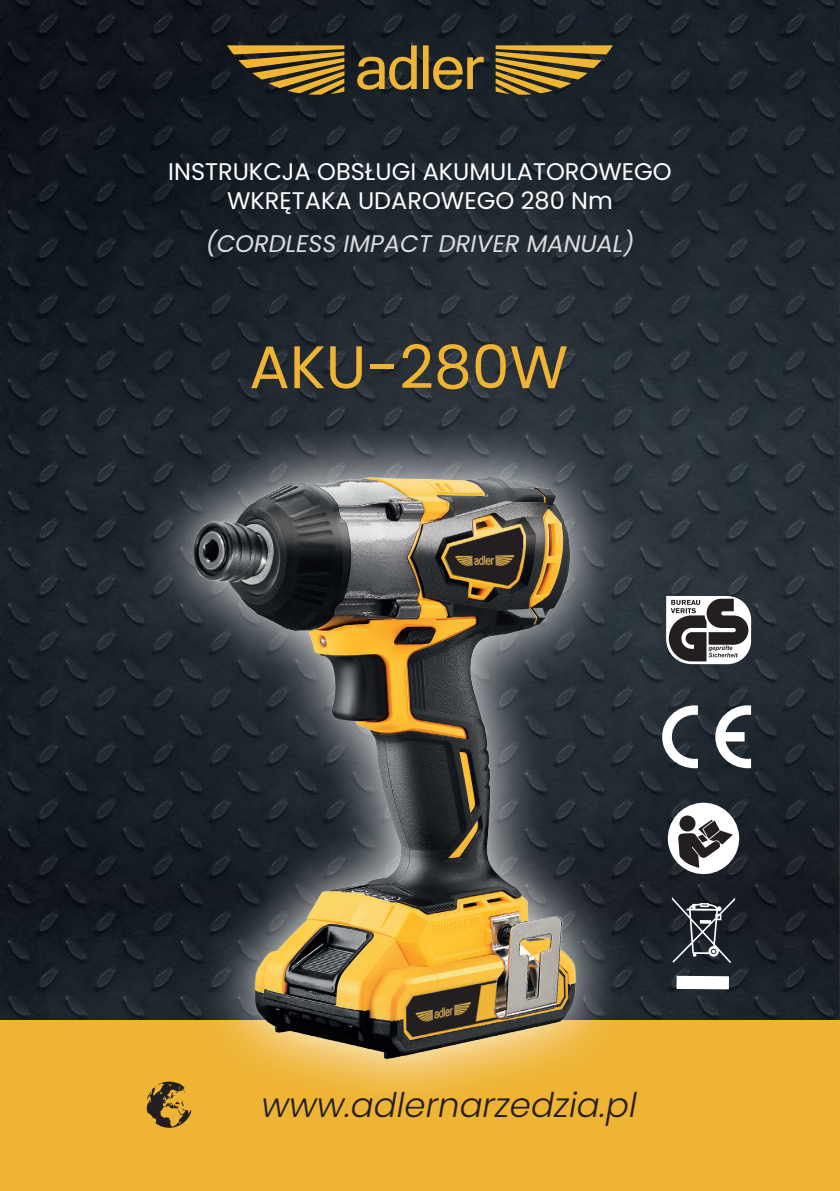
<style>
.page{position:relative;width:840px;height:1191px;background:#fff}
.page>*{position:absolute;margin:0;border:0;box-sizing:border-box;transform-origin:0 0}
.t1{font:60px "Poppins";color:#efb434}
.t2{font:italic 300 34px "Poppins";color:#231f20}
.t3{font:24px/28.8px "Poppins";color:#fff;text-align:center}
.t4{font:italic 24px "Poppins";color:#dcdddf}
</style>
<div class="page">
<img style="left:0;top:0;width:837px;height:1020px">
<div style="left:0;top:1020px;width:839px;height:171px;background:#efb434"></div>
<svg style="left:661px;top:705px;width:89px;height:63px"></svg>
<svg style="left:666px;top:801px;width:74px;height:74px"></svg>
<svg style="left:665px;top:596px;width:85px;height:68px"></svg>
<svg style="left:671px;top:897px;width:63px;height:92px"></svg>
<svg style="left:137px;top:420px;width:494px;height:692px"></svg>
<img style="left:170px;top:429px;width:446px;height:656px">
<svg style="left:146px;top:1081px;width:45px;height:47px"></svg>
<svg style="left:357px;top:45px;width:126px;height:45px;background:#64552c"></svg>
<svg style="left:495px;top:45px;width:117px;height:50px;background:#82692e"></svg>
<svg style="left:227px;top:45px;width:117px;height:50px;background:#7e652a"></svg>
<p class="t3" style="left:168px;top:158px;width:504px">INSTRUKCJA OBSŁUGI AKUMULATOROWEGO<br>WKRĘTAKA UDAROWEGO 280 Nm</p>
<p class="t4" style="left:206px;top:229px;width:430px">(CORDLESS IMPACT DRIVER MANUAL)</p>
<h1 class="t1" style="left:249px;top:332px;width:320px">AKU-280W</h1>
<h2 class="t2" style="left:261px;top:1085px;width:376px">www.adlernarzedzia.pl</h2>
</div>
